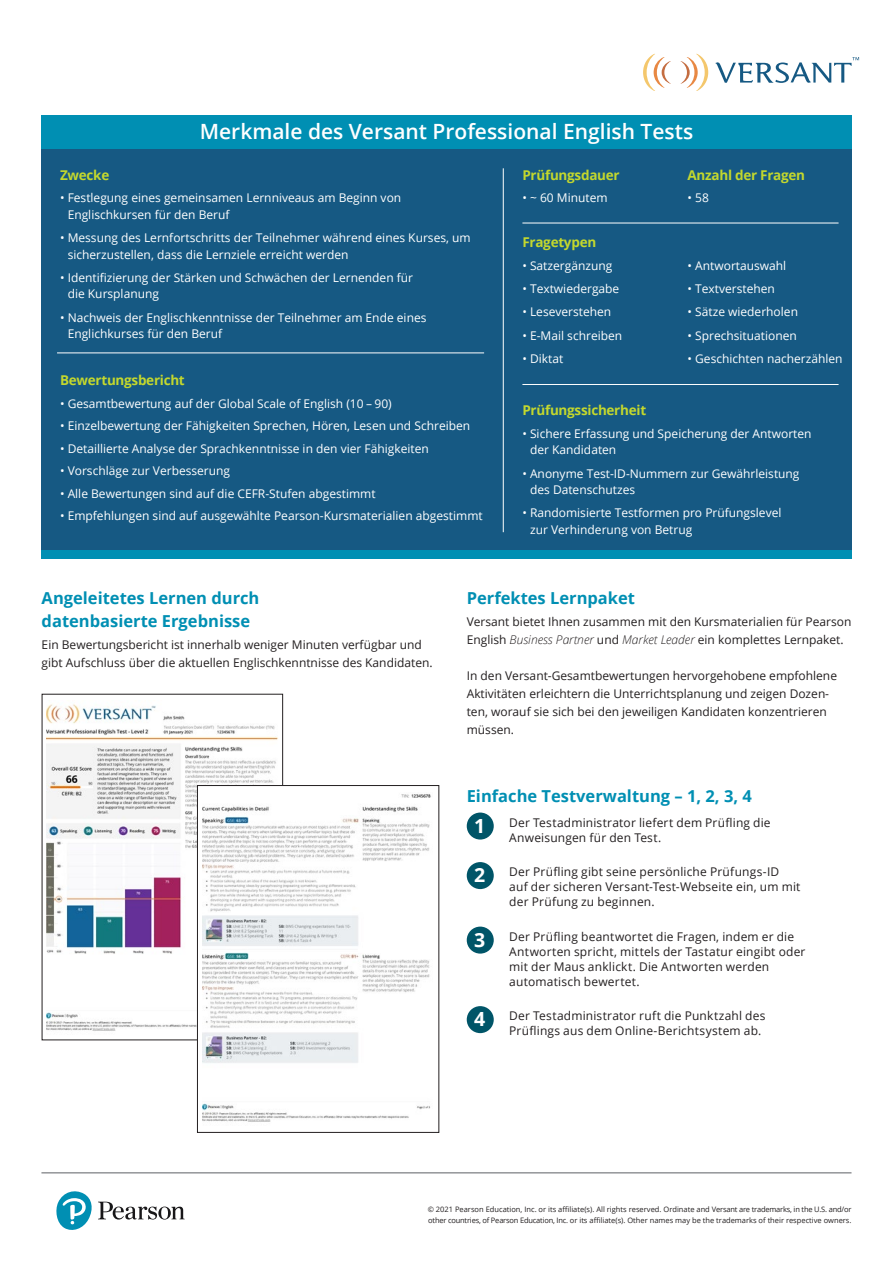
<style>
.page{position:relative;width:893px;height:1263px;background:#fff}
.page>*{position:absolute;margin:0;border:0;box-sizing:border-box;transform-origin:0 0}
.t1{font:600 21px "Open Sans";color:#fff}
.t2{font:700 19.5px "Open Sans";color:#fff}
.t3{font:700 16.5px/22.5px "Open Sans";color:#008fb3}
.t4{font:700 13.5px "Open Sans";letter-spacing:-.02em;color:#c4d82d}
.t5{font:12px/16.5px "Open Sans";color:#fff}
.t6{font:12px/15px "Open Sans";color:#231f20}
.t7{font:7.5px/10.5px "Open Sans";color:#231f20}
.s1{font-weight:300;font-style:italic}
</style>
<div class="page">
<hr style="left:41px;top:1172px;width:810px;height:1px;background:#939598">
<svg style="left:56px;top:1191px;width:129px;height:39px"></svg>
<img style="left:47px;top:704px;width:231px;height:327px">
<svg style="left:680px;top:54px;width:28px;height:37px"></svg>
<svg style="left:643px;top:54px;width:28px;height:37px"></svg>
<svg style="left:715px;top:57px;width:144px;height:26px"></svg>
<div style="left:467px;top:812px;width:27px;height:27px;background:#005568;border-radius:50%"></div>
<div style="left:467px;top:862px;width:27px;height:27px;background:#005568;border-radius:50%"></div>
<div style="left:467px;top:926px;width:27px;height:27px;background:#005568;border-radius:50%"></div>
<div style="left:467px;top:1006px;width:27px;height:27px;background:#005568;border-radius:50%"></div>
<div style="left:197px;top:785px;width:242px;height:347px;background:#fff"></div>
<img style="left:202px;top:794px;width:229px;height:328px">
<div style="left:197px;top:785px;width:242px;height:348px;border:1px solid #231f20"></div>
<div style="left:41px;top:115px;width:810px;height:34px;background:#008fb3"></div>
<div style="left:41px;top:149px;width:810px;height:407px;background:#165983"></div>
<hr style="left:57px;top:352px;width:427px;height:1px;background:#fff">
<hr style="left:522px;top:223px;width:316px;height:1px;background:#fff">
<div style="left:41px;top:550px;width:810px;height:8px;background:#008fb3"></div>
<hr style="left:503px;top:168px;width:1px;height:364px;background:#fff">
<hr style="left:522px;top:384px;width:316px;height:1px;background:#fff">
<h1 class="t1" style="left:200px;top:117px;width:495px">Merkmale des Versant Professional English Tests</h1>
<p class="t4" style="left:522px;top:165px;width:99px">Prüfungsdauer</p>
<p class="t5" style="left:522px;top:189px;width:87px">• ~ 60 Minutem</p>
<p class="t4" style="left:522px;top:233px;width:75px">Fragetypen</p>
<p class="t5" style="left:522px;top:257px;width:91px">• Satzergänzung</p>
<p class="t5" style="left:522px;top:280px;width:98px">• Textwiedergabe</p>
<p class="t5" style="left:522px;top:303px;width:90px">• Leseverstehen</p>
<p class="t5" style="left:522px;top:327px;width:101px">• E-Mail schreiben</p>
<p class="t5" style="left:522px;top:350px;width:42px">• Diktat</p>
<p class="t4" style="left:60px;top:165px;width:51px">Zwecke</p>
<p class="t5" style="left:68px;top:189px;width:335px;text-indent:-8px">• Festlegung eines gemeinsamen Lernniveaus am Beginn von<br>Englischkursen für den Beruf</p>
<p class="t5" style="left:68px;top:229px;width:404px;text-indent:-8px">• Messung des Lernfortschritts der Teilnehmer während eines Kurses, um sicherzustellen, dass die Lernziele erreicht werden</p>
<p class="t5" style="left:68px;top:269px;width:347px;text-indent:-8px">• Identifizierung der Stärken und Schwächen der Lernenden für die Kursplanung</p>
<p class="t5" style="left:68px;top:309px;width:360px;text-indent:-8px">• Nachweis der Englischkenntnisse der Teilnehmer am Ende eines<br>Englichkurses für den Beruf</p>
<p class="t4" style="left:60px;top:371px;width:126px">Bewertungsbericht</p>
<p class="t5" style="left:60px;top:395px;width:333px">• Gesamtbewertung auf der Global Scale of English (10 – 90)</p>
<p class="t5" style="left:60px;top:417px;width:412px">• Einzelbewertung der Fähigkeiten Sprechen, Hören, Lesen und Schreiben</p>
<p class="t5" style="left:60px;top:440px;width:370px">• Detaillierte Analyse der Sprachkenntnisse in den vier Fähigkeiten</p>
<p class="t5" style="left:60px;top:462px;width:172px">• Vorschläge zur Verbesserung</p>
<p class="t5" style="left:60px;top:485px;width:317px">• Alle Bewertungen sind auf die CEFR-Stufen abgestimmt</p>
<p class="t5" style="left:60px;top:507px;width:424px">• Empfehlungen sind auf ausgewählte Pearson-Kursmaterialien abgestimmt</p>
<p class="t4" style="left:688px;top:165px;width:119px">Anzahl der Fragen</p>
<p class="t5" style="left:688px;top:189px;width:23px">• 58</p>
<p class="t5" style="left:688px;top:257px;width:100px">• Antwortauswahl</p>
<p class="t5" style="left:688px;top:280px;width:89px">• Textverstehen</p>
<p class="t5" style="left:688px;top:303px;width:112px">• Sätze wiederholen</p>
<p class="t5" style="left:688px;top:327px;width:111px">• Sprechsituationen</p>
<p class="t5" style="left:688px;top:350px;width:157px">• Geschichten nacherzählen</p>
<p class="t4" style="left:522px;top:401px;width:125px">Prüfungssicherheit</p>
<p class="t5" style="left:530px;top:425px;width:283px;text-indent:-8px">• Sichere Erfassung und Speicherung der Antworten der Kandidaten</p>
<p class="t5" style="left:530px;top:465px;width:271px;text-indent:-8px">• Anonyme Test-ID-Nummern zur Gewährleistung des Datenschutzes</p>
<p class="t5" style="left:530px;top:504px;width:253px;text-indent:-8px">• Randomisierte Testformen pro Prüfungslevel zur Verhinderung von Betrug</p>
<h3 class="t3" style="left:42px;top:587px;width:219px">Angeleitetes Lernen durch datenbasierte Ergebnisse</h3>
<p class="t6" style="left:42px;top:635px;width:392px;line-height:18px">Ein Bewertungsbericht ist innerhalb weniger Minuten verfügbar und gibt Aufschluss über die aktuellen Englischkenntnisse des Kandidaten.</p>
<h3 class="t3" style="left:467px;top:587px;width:170px">Perfektes Lernpaket</h3>
<p class="t6" style="left:467px;top:613px;width:386px;line-height:18px">Versant bietet Ihnen zusammen mit den Kursmaterialien für Pearson<br>English <span class="s1">Business Partner</span> und <span class="s1">Market Leader</span> ein komplettes Lernpaket.</p>
<p class="t6" style="left:467px;top:667px;width:372px;line-height:18px">In den Versant-Gesamtbewertungen hervorgehobene empfohlene Aktivitäten erleichtern die Unterrichtsplanung und zeigen Dozen&shy;ten, worauf sie sich bei den jeweiligen Kandidaten konzentrieren müssen.</p>
<h3 class="t3" style="left:467px;top:784px;width:287px">Einfache Testverwaltung – 1, 2, 3, 4</h3>
<p class="t6" style="left:509px;top:815px;width:263px">Der Testadministrator liefert dem Prüfling die<br>Anweisungen für den Test.</p>
<p class="t6" style="left:509px;top:864px;width:293px">Der Prüfling gibt seine persönliche Prüfungs-ID auf der sicheren Versant-Test-Webseite ein, um mit der Prüfung zu beginnen.</p>
<p class="t6" style="left:509px;top:929px;width:298px">Der Prüfling beantwortet die Fragen, indem er die Antworten spricht, mittels der Tastatur eingibt oder mit der Maus anklickt. Die Antworten werden automatisch bewertet.</p>
<p class="t6" style="left:509px;top:1008px;width:258px">Der Testadministrator ruft die Punktzahl des<br>Prüflings aus dem Online-Berichtsystem ab.</p>
<h2 class="t2" style="left:474px;top:812px;width:13px">1</h2>
<h2 class="t2" style="left:474px;top:861px;width:13px">2</h2>
<h2 class="t2" style="left:474px;top:926px;width:13px">3</h2>
<h2 class="t2" style="left:474px;top:1005px;width:13px">4</h2>
<p class="t7" style="left:428px;top:1204px;width:425px">© 2021 Pearson Education, Inc. or its affiliate(s). All rights reserved. Ordinate and Versant are trademarks, in the U.S. and/or other countries, of Pearson Education, Inc. or its affiliate(s). Other names may be the trademarks of their respective owners.</p>
</div>
